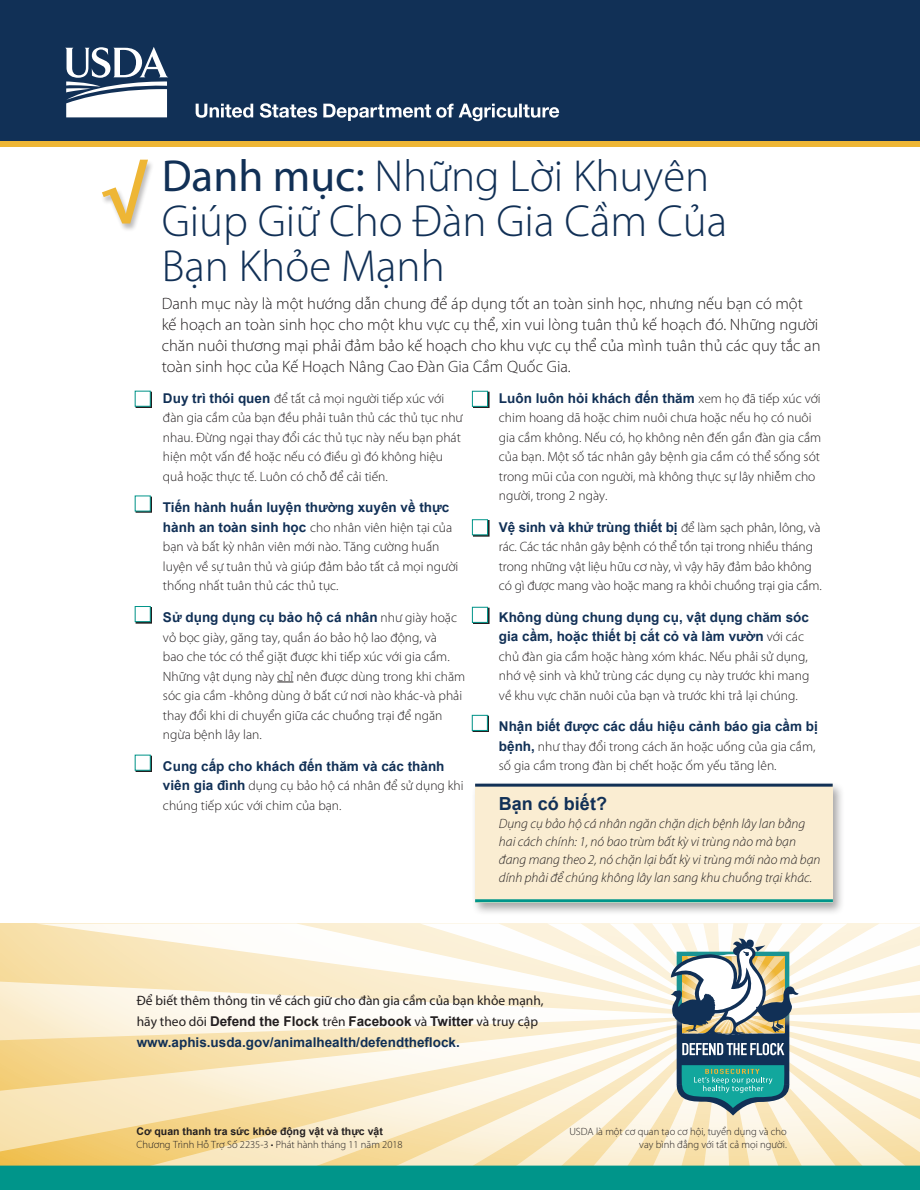
<style>
.page{position:relative;width:920px;height:1190px;background:#fff}
.page>*{position:absolute;margin:0;border:0;box-sizing:border-box;transform-origin:0 0}
.t1{font:700 69.45px "Myriad Pro";color:#eeb635;scale:1.12 1}
.t2{font:300 45px/45px "Myriad Pro";color:#113056}
.t3{font:700 18px "Arial";color:#113056}
.t4{font:300 16.5px/21px "Myriad Pro";color:#231f20}
.t5{font:300 13.5px/19.5px "Myriad Pro";color:#231f20}
.t6{font:700 13.5px/21px "Arial";color:#113056}
.t7{font:italic 300 13.5px/18px "Myriad Pro";color:#231f20}
.t8{font:13.5px "Myriad Pro";color:#231f20}
.t9{font:300 10.5px/12.6px "Myriad Pro";color:#231f20;text-align:right}
.t10{font:700 10.5px "Arial";color:#231f20}
.s1{font-weight:400}
.s2{font-family:"Arial";font-weight:700;color:#113056}
.s3{font-family:"Myriad Pro";font-weight:300;color:#231f20}
.s4{font-family:"Myriad Pro";font-weight:400;color:#231f20}
.s5{color:#231f20}
</style>
<div class="page">
<div style="left:471px;top:780px;width:374px;height:135px;background:#231f20;opacity:.4"></div>
<div style="left:475px;top:784px;width:357px;height:119px;background:#faedd2"></div>
<svg style="left:0;top:923px;width:919px;height:242px"></svg>
<div style="left:0;top:0;width:919px;height:142px;background:#113056"></div>
<svg style="left:195px;top:103px;width:364px;height:18px"></svg>
<svg style="left:65px;top:47px;width:103px;height:70px"></svg>
<div style="left:0;top:141px;width:919px;height:5px;background:#eeb635"></div>
<svg style="left:277px;top:681px;width:16px;height:1px"></svg>
<svg style="left:136px;top:392px;width:16px;height:16px"></svg>
<div style="left:135px;top:391px;width:16px;height:15px;background:#fff;border:1px solid #00958a"></div>
<svg style="left:136px;top:496px;width:16px;height:16px"></svg>
<div style="left:135px;top:495px;width:16px;height:16px;background:#fff;border:1px solid #00958a"></div>
<svg style="left:136px;top:607px;width:16px;height:16px"></svg>
<div style="left:135px;top:606px;width:16px;height:16px;background:#fff;border:1px solid #00958a"></div>
<svg style="left:136px;top:755px;width:16px;height:16px"></svg>
<div style="left:135px;top:754px;width:16px;height:16px;background:#fff;border:1px solid #00958a"></div>
<div style="left:473px;top:520px;width:16px;height:16px;background:#04958a"></div>
<div style="left:472px;top:519px;width:15px;height:16px;background:#fff;border:1px solid #00958a"></div>
<div style="left:473px;top:392px;width:16px;height:16px;background:#049087"></div>
<div style="left:472px;top:391px;width:15px;height:15px;background:#fff"></div>
<div style="left:473px;top:608px;width:16px;height:16px;background:#049288"></div>
<div style="left:472px;top:606px;width:15px;height:16px;background:#fff;border:1px solid #00958a"></div>
<div style="left:473px;top:716px;width:16px;height:16px;background:#059288"></div>
<div style="left:471px;top:714px;width:16px;height:16px;background:#fff;border:1px solid #00958a"></div>
<hr style="left:475px;top:783px;width:357px;height:3px;background:#113056">
<hr style="left:475px;top:899px;width:357px;height:3px;background:#00958a">
<svg style="left:670px;top:938px;width:128px;height:177px"></svg>
<div style="left:100px;top:160px;width:55px;height:73px;background:#231f20;opacity:.3"></div>
<div style="left:0;top:1165px;width:920px;height:25px;background:#00958a"></div>
<h1 class="t1" style="left:100px;top:149px;width:43px">√</h1>
<h2 class="t2" style="left:162px;top:153px;width:567px"><span class="s1">Danh mục:</span> Những Lời Khuyên<br>Giúp Giữ Cho Đàn Gia Cầm Của<br>Bạn Khỏe Mạnh</h2>
<p class="t4" style="left:162px;top:292px;width:660px">Danh mục này là một hướng dẫn chung để áp dụng tốt an toàn sinh học, nhưng nếu bạn có một kế hoạch an toàn sinh học cho một khu vực cụ thể, xin vui lòng tuân thủ kế hoạch đó. Những người chăn nuôi thương mại phải đảm bảo kế hoạch cho khu vực cụ thể của mình tuân thủ các quy tắc an toàn sinh học của Kế Hoạch Nâng Cao Đàn Gia Cầm Quốc Gia.</p>
<p class="t5" style="left:163px;top:388px;width:301px"><span class="s2">Duy trì thói quen</span> để tất cả mọi người tiếp xúc với đàn gia cầm của bạn đều phải tuân thủ các thủ tục như nhau. Đừng ngại thay đổi các thủ tục này nếu bạn phát hiện một vấn đề hoặc nếu có điều gì đó không hiệu quả hoặc thực tế. Luôn có chỗ để cải tiến.</p>
<p class="t6" style="left:163px;top:497px;width:288px">Tiến hành huấn luyện thường xuyên về thực</p>
<p class="t5" style="left:163px;top:517px;width:297px"><span class="s2">hành an toàn sinh học</span> cho nhân viên hiện tại của bạn và bất kỳ nhân viên mới nào. Tăng cường huấn luyện về sự tuân thủ và giúp đảm bảo tất cả mọi người thống nhất tuân thủ các thủ tục.</p>
<p class="t6" style="left:163px;top:607px;width:295px">Sử dụng dụng cụ bảo hộ cá nhân <span class="s3">như giày hoặc</span></p>
<p class="t5" style="left:163px;top:627px;width:303px">vỏ bọc giày, găng tay, quần áo bảo hộ lao động, và<br>bao che tóc có thể giặt được khi tiếp xúc với gia cầm.<br>Những vật dụng này chỉ nên được dùng trong khi chăm sóc gia cầm -không dùng ở bất cứ nơi nào khác-và phải thay đổi khi di chuyển giữa các chuồng trại để ngăn ngừa bệnh lây lan.</p>
<p class="t6" style="left:163px;top:755px;width:283px">Cung cấp cho khách đến thăm và các thành</p>
<p class="t5" style="left:163px;top:775px;width:302px"><span class="s2">viên gia đình</span> dụng cụ bảo hộ cá nhân để sử dụng khi chúng tiếp xúc với chim của bạn.</p>
<p class="t6" style="left:498px;top:387px;width:323px">Luôn luôn hỏi khách đến thăm <span class="s3">xem họ đã tiếp xúc với</span></p>
<p class="t5" style="left:498px;top:408px;width:324px">chim hoang dã hoặc chim nuôi chưa hoặc nếu họ có nuôi gia cầm không. Nếu có, họ không nên đến gần đàn gia cầm của bạn. Một số tác nhân gây bệnh gia cầm có thể sống sót trong mũi của con người, mà không thực sự lây nhiễm cho người, trong 2 ngày.</p>
<p class="t6" style="left:498px;top:516px;width:323px">Vệ sinh và khử trùng thiết bị <span class="s3">để làm sạch phân, lông, và</span></p>
<p class="t5" style="left:498px;top:537px;width:324px">rác. Các tác nhân gây bệnh có thể tồn tại trong nhiều tháng trong những vật liệu hữu cơ này, vì vậy hãy đảm bảo không có gì được mang vào hoặc mang ra khỏi chuồng trại gia cầm.</p>
<p class="t6" style="left:498px;top:607px;width:311px;line-height:19.5px">Không dùng chung dụng cụ, vật dụng chăm sóc gia cầm, hoặc thiết bị cắt cỏ và làm vườn <span class="s3">với các</span></p>
<p class="t5" style="left:498px;top:646px;width:312px;text-align:justify">chủ đàn gia cầm hoặc hàng xóm khác. Nếu phải sử dụng, nhớ vệ sinh và khử trùng các dụng cụ này trước khi mang về khu vực chăn nuôi của bạn và trước khi trả lại chúng.</p>
<p class="t6" style="left:498px;top:716px;width:320px">Nhận biết được các dấu hiệu cảnh báo gia cầm bị</p>
<p class="t5" style="left:498px;top:736px;width:318px"><span class="s2">bệnh,</span> như thay đổi trong cách ăn hoặc uống của gia cầm, số gia cầm trong đàn bị chết hoặc ốm yếu tăng lên.</p>
<h3 class="t3" style="left:498px;top:790px;width:110px">Bạn có biết?</h3>
<p class="t7" style="left:498px;top:814px;width:323px">Dụng cụ bảo hộ cá nhân ngăn chặn dịch bệnh lây lan bằng hai cách chính: 1, nó bao trùm bất kỳ vi trùng nào mà bạn đang mang theo 2, nó chặn lại bất kỳ vi trùng mới nào mà bạn dính phải để chúng không lây lan sang khu chuồng trại khác.</p>
<p class="t8" style="left:137px;top:991px;width:408px">Để biết thêm thông tin về cách giữ cho đàn gia cầm của bạn khỏe mạnh,</p>
<p class="t6" style="left:137px;top:1010px;width:402px"><span class="s4">hãy theo dõi</span> <span class="s5">Defend the Flock</span> <span class="s4">trên</span> <span class="s5">Facebook</span> <span class="s4">và</span> <span class="s5">Twitter</span> <span class="s4">và truy cập </span>www.aphis.usda.gov/animalhealth/defendtheflock.</p>
<p class="t10" style="left:136px;top:1124px;width:248px">Cơ quan thanh tra sức khỏe động vật và thực vật</p>
<p class="t9" style="left:136px;top:1137px;width:267px">Chương Trình Hỗ Trợ Số 2235-3 • Phát hành tháng 11 năm 2018</p>
<p class="t9" style="left:569px;top:1125px;width:219px">USDA là một cơ quan tạo cơ hội, tuyển dụng và cho vay bình đẳng với tất cả mọi người.</p>
</div>
